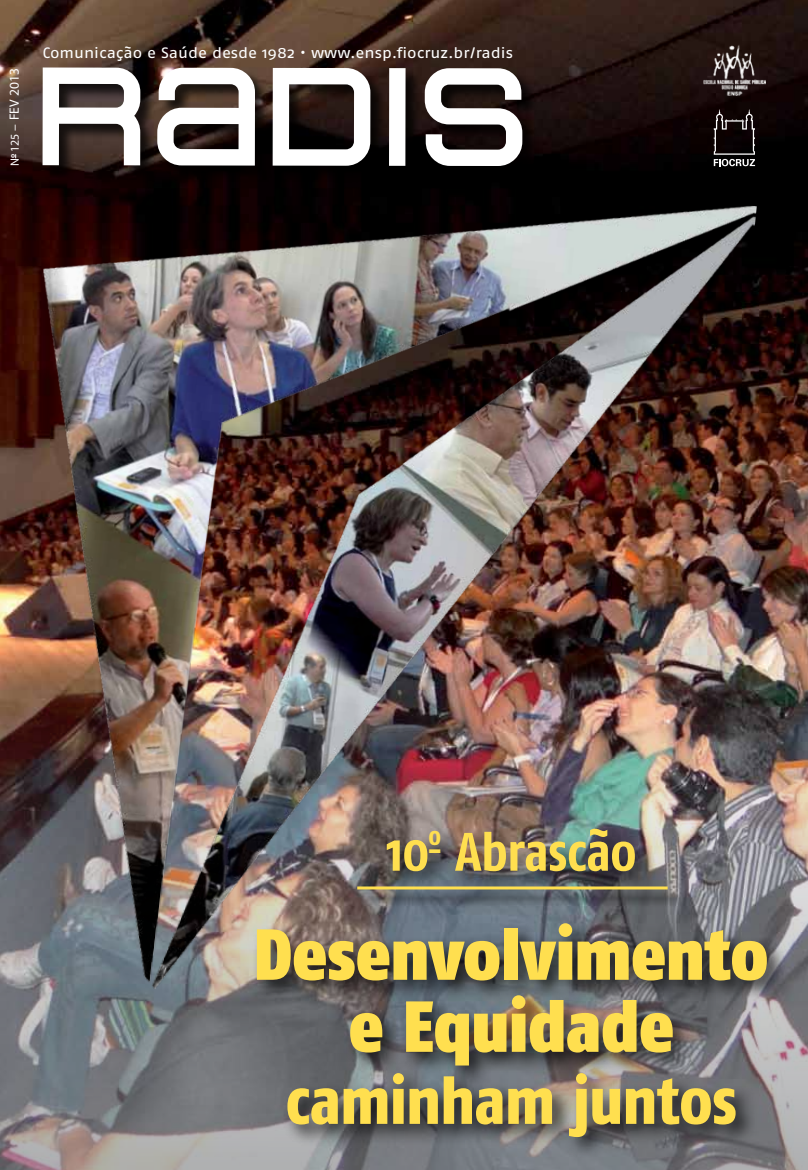
<style>
.page{position:relative;width:808px;height:1170px;background:#fff}
.page>*{position:absolute;margin:0;border:0;box-sizing:border-box;transform-origin:0 0}
.t1{font:900 72px/72px "Fago Co";letter-spacing:-.005em;color:#ffdf4f;text-align:center}
.t2{font:800 66px "Fago Co";letter-spacing:-.015em;color:#ffdf4f}
.t3{font:700 54px "Fago Co";letter-spacing:-.015em;color:#ffdf4f}
.t4{font:15px "Fago Ex";color:#fff}
.t5{font:13.5px "Myriad Pro";color:#fff}
.s1{font-size:12px}
</style>
<div class="page">
<img style="left:0;top:0;width:808px;height:222px">
<img style="left:0;top:222px;width:808px;height:947px">
<img style="left:0;top:137px;width:757px;height:903px">
<svg style="left:714px;top:109px;width:41px;height:57px;background:#342e2f"></svg>
<img style="left:703px;top:45px;width:63px;height:51px">
<div style="left:43px;top:68px;width:496px;height:115px;background:#000;opacity:.75"></div>
<svg style="left:43px;top:67px;width:97px;height:98px"></svg>
<svg style="left:273px;top:68px;width:97px;height:98px"></svg>
<div style="left:389px;top:68px;width:17px;height:98px;background:#fff"></div>
<svg style="left:425px;top:68px;width:97px;height:98px"></svg>
<svg style="left:157px;top:68px;width:98px;height:97px"></svg>
<div style="left:252px;top:823px;width:537px;height:335px;background:#000;opacity:.75"></div>
<div style="left:360px;top:888px;width:326px;height:20px;background:#000;opacity:.75"></div>
<hr style="left:357px;top:886px;width:311px;height:3px;background:#ffdf4f">
<p class="t5" style="left:6px;top:166px;width:100px;rotate:-90deg"><span class="s1">N</span><sup>o</sup> <span class="s1">125</span> – FEV 2013</p>
<p class="t4" style="left:43px;top:43px;width:472px">Comunicação e Saúde desde 1982 • www.ensp.fiocruz.br/radis</p>
<p class="t3" style="left:386px;top:820px;width:252px">10<sup>º</sup> Abrascão</p>
<p class="t1" style="left:254px;top:917px;width:516px">Desenvolvimento e Equidade</p>
<p class="t2" style="left:285px;top:1061px;width:453px">caminham juntos</p>
</div>
